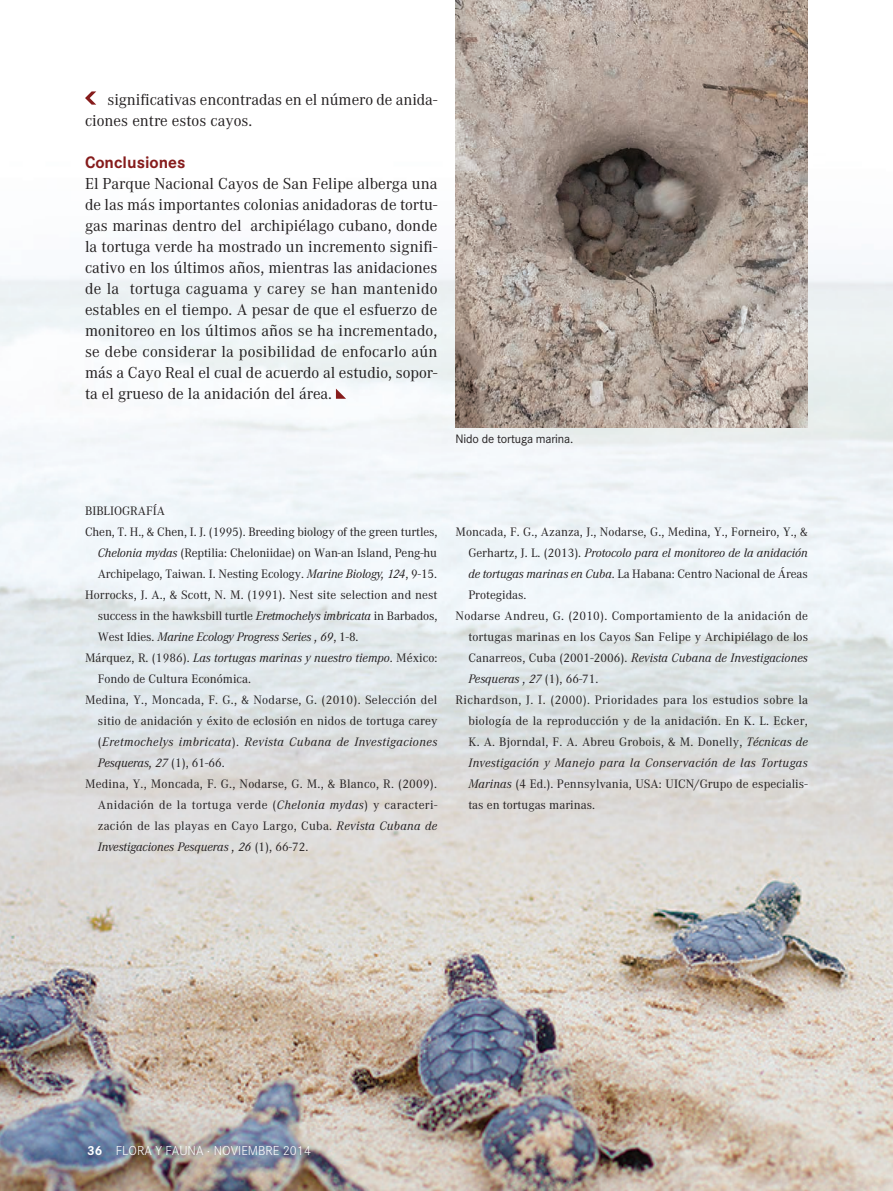
<style>
.page{position:relative;width:893px;height:1191px;background:#fff}
.page>*{position:absolute;margin:0;border:0;box-sizing:border-box;transform-origin:0 0}
.Titulos_interiores{font:700 17.25px "Corporate S";color:#861c1c}
.Inicio_Capitular{font:16.5px/21px "Corporate A";color:#231f20}
.Subt{font:300 13.5px "Corporate S";color:#fff}
.Subt-2{font:700 13.5px "Corporate S";color:#fff}
.Referencias_y_notas{font:12.75px/21px "Corporate A";letter-spacing:.005em;color:#231f20;text-align:justify}
.Pie_de_fotos{font:12.75px "Corporate S";letter-spacing:-.015em;color:#231f20}
.s1{font-style:italic}
</style>
<div class="page">
<img style="left:0;top:0;width:893px;height:1191px">
<img style="left:456px;top:0;width:352px;height:427px">
<svg style="left:85px;top:91px;width:11px;height:14px"></svg>
<svg style="left:336px;top:388px;width:10px;height:11px"></svg>
<p class="Inicio_Capitular" style="left:85px;top:89px;width:354px;text-indent:22px">significativas encontradas en el número de anida&shy;ciones entre estos cayos.</p>
<p class="Titulos_interiores" style="left:85px;top:152px;width:102px">Conclusiones</p>
<p class="Inicio_Capitular" style="left:85px;top:173px;width:354px;text-align:justify">El Parque Nacional Cayos de San Felipe alberga una de las más importantes colonias anidadoras de tortu&shy;gas marinas dentro del archipiélago cubano, donde la tortuga verde ha mostrado un incremento signifi&shy;cativo en los últimos años, mientras las anidaciones de la tortuga caguama y carey se han mantenido estables en el tiempo. A pesar de que el esfuerzo de monitoreo en los últimos años se ha incrementado, se debe considerar la posibilidad de enfocarlo aún más a Cayo Real el cual de acuerdo al estudio, sopor&shy;ta el grueso de la anidación del área.</p>
<p class="Pie_de_fotos" style="left:456px;top:432px;width:119px">Nido de tortuga marina.</p>
<p class="Referencias_y_notas" style="left:85px;top:500px;width:81px">BIBLIOGRAFÍA</p>
<p class="Referencias_y_notas" style="left:98px;top:521px;width:341px;text-indent:-13px">Chen, T. H., &amp; Chen, I. J. (1995). Breeding biology of the green turtles, <span class="s1">Chelonia mydas</span> (Reptilia: Cheloniidae) on Wan-an Island, Peng-hu Archipelago, Taiwan. I. Nesting Ecology. <span class="s1">Marine Biology, 124</span>, 9-15.</p>
<p class="Referencias_y_notas" style="left:98px;top:584px;width:341px;text-indent:-13px">Horrocks, J. A., &amp; Scott, N. M. (1991). Nest site selection and nest success in the hawksbill turtle <span class="s1">Eretmochelys imbricata</span> in Barbados, West Idies. <span class="s1">Marine Ecology Progress Series , 69</span>, 1-8.</p>
<p class="Referencias_y_notas" style="left:98px;top:647px;width:341px;text-indent:-13px">Márquez, R. (1986). <span class="s1">Las tortugas marinas y nuestro tiempo</span>. México:<br>Fondo de Cultura Económica.</p>
<p class="Referencias_y_notas" style="left:98px;top:689px;width:341px;text-indent:-13px">Medina, Y., Moncada, F. G., &amp; Nodarse, G. (2010). Selección del sitio de anidación y éxito de eclosión en nidos de tortuga carey (<span class="s1">Eretmochelys imbricata</span>). <span class="s1">Revista Cubana de Investigaciones Pesqueras, 27</span> (1), 61-66.</p>
<p class="Referencias_y_notas" style="left:98px;top:773px;width:341px;text-indent:-13px">Medina, Y., Moncada, F. G., Nodarse, G. M., &amp; Blanco, R. (2009).<br>Anidación de la tortuga verde (<span class="s1">Chelonia mydas</span>) y caracteri&shy;zación de las playas en Cayo Largo, Cuba. <span class="s1">Revista Cubana de Investigaciones Pesqueras , 26</span> (1), 66-72.</p>
<p class="Referencias_y_notas" style="left:468px;top:521px;width:341px;text-indent:-13px">Moncada, F. G., Azanza, J., Nodarse, G., Medina, Y., Forneiro, Y., &amp; Gerhartz, J. L. (2013). <span class="s1">Protocolo para el monitoreo de la anidación de tortugas marinas en Cuba</span>. La Habana: Centro Nacional de Áreas Protegidas.</p>
<p class="Referencias_y_notas" style="left:468px;top:605px;width:341px;text-indent:-13px">Nodarse Andreu, G. (2010). Comportamiento de la anidación de tortugas marinas en los Cayos San Felipe y Archipiélago de los Canarreos, Cuba (2001-2006). <span class="s1">Revista Cubana de Investigaciones Pesqueras , 27</span> (1), 66-71.</p>
<p class="Referencias_y_notas" style="left:468px;top:689px;width:341px;text-indent:-13px">Richardson, J. I. (2000). Prioridades para los estudios sobre la biología de la reproducción y de la anidación. En K. L. Ecker, K. A. Bjorndal, F. A. Abreu Grobois, &amp; M. Donelly, <span class="s1">Técnicas de Investigación y Manejo para la Conservación de las Tortugas Marinas</span> (4 Ed.). Pennsylvania, USA: UICN/Grupo de especialis&shy;tas en tortugas marinas.</p>
<p class="Subt-2" style="left:87px;top:1143px;width:17px">36</p>
<p class="Subt" style="left:116px;top:1143px;width:197px">FLORA Y FAUNA · NOVIEMBRE 2014</p>
</div>
